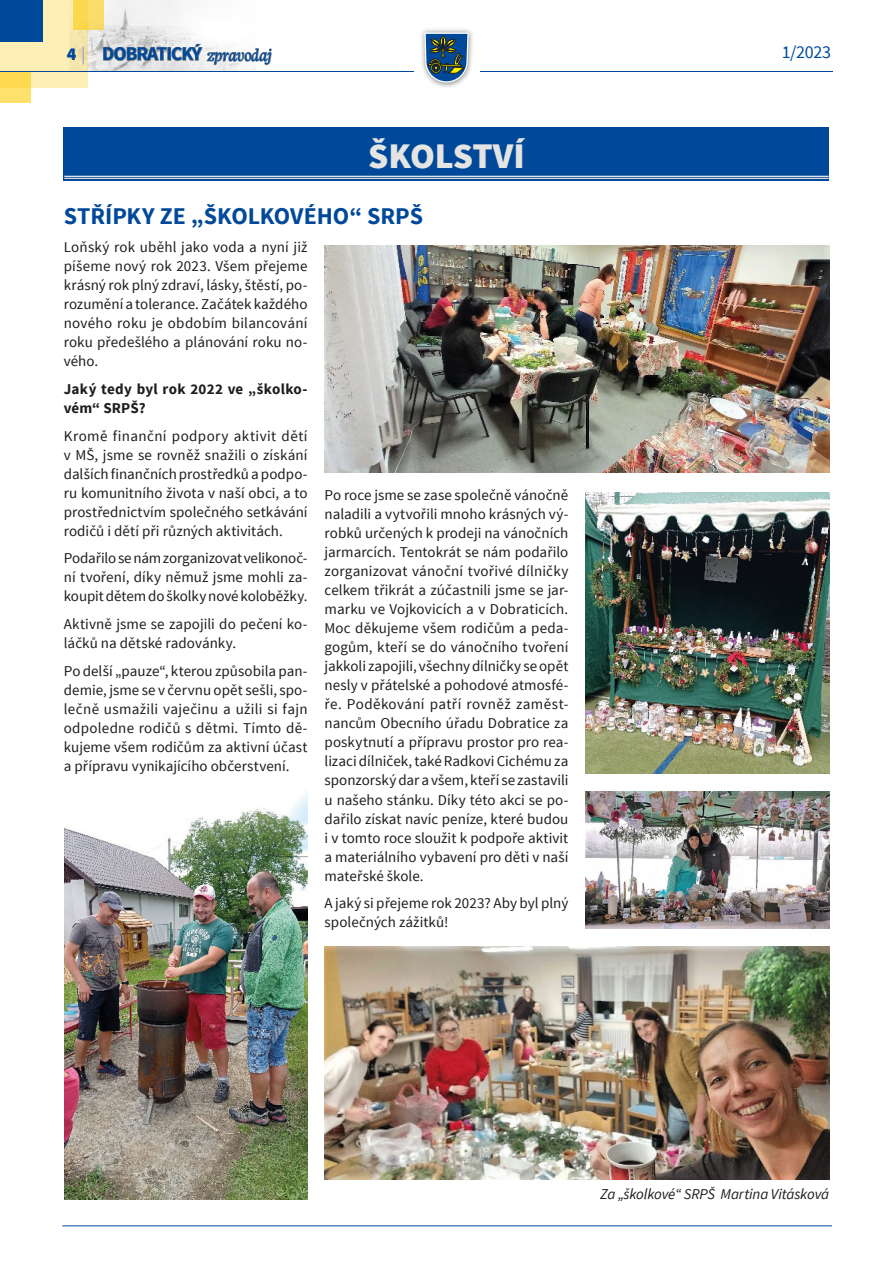
<style>
.page{position:relative;width:893px;height:1263px;background:#fff}
.page>*{position:absolute;margin:0;border:0;box-sizing:border-box;transform-origin:0 0}
.t1{font:900 36px "Source Sans Pro";color:#e4e4e3}
.t2{font:700 24px "Source Sans Pro";color:#00499a}
.t3{font:700 19.35px "Source Sans Pro";letter-spacing:-.05em;color:#00499a}
.t4{font:18px "Source Sans Pro";color:#00499a}
.t5{font:15px/19px "Source Sans Pro";letter-spacing:.005em;color:#1d1d1b;text-align:justify}
.t6{font:700 15px/19px "Source Sans Pro";letter-spacing:.02em;color:#1d1d1b}
.t7{font:italic 15px "Source Sans Pro";letter-spacing:-.01em;color:#1d1d1b}
.s1{font-weight:900;font-size:18px}
.s2{font-weight:400;font-size:18px;color:#8f9ace}
.s3{font-family:"Neuton Cursive";font-weight:400;font-size:19.65px}
</style>
<div class="page">
<img style="left:421px;top:29px;width:52px;height:58px">
<svg style="left:423px;top:33px;width:46px;height:50px;background:#4f7187"></svg>
<div style="left:0;top:0;width:88px;height:88px;background:#feefb6"></div>
<svg style="left:0;top:72px;width:30px;height:31px"></svg>
<svg style="left:73px;top:0;width:19px;height:30px"></svg>
<div style="left:0;top:0;width:43px;height:42px;background:#00499a"></div>
<hr style="left:0;top:71px;width:414px;height:1px;background:#00499a">
<hr style="left:480px;top:71px;width:352px;height:1px;background:#00499a">
<svg style="left:92px;top:0;width:180px;height:71px"></svg>
<hr style="left:62px;top:1225px;width:770px;height:1px;background:#00499a">
<div style="left:64px;top:128px;width:765px;height:53px;background:#00499a"></div>
<hr style="left:64px;top:176px;width:765px;height:1px;background:#e4e4e3">
<hr style="left:64px;top:178px;width:765px;height:1px;background:#e4e4e3">
<img style="left:325px;top:245px;width:504px;height:227px">
<img style="left:65px;top:793px;width:243px;height:406px">
<img style="left:585px;top:493px;width:244px;height:281px">
<img style="left:585px;top:792px;width:244px;height:137px">
<img style="left:325px;top:946px;width:504px;height:233px">
<p class="t3" style="left:67px;top:42px;width:206px"><span class="s1">4</span> <span class="s2">|</span> DOBRATICKÝ <span class="s3">zpravodaj</span></p>
<p class="t4" style="left:782px;top:41px;width:51px">1/2023</p>
<h1 class="t1" style="left:368px;top:132px;width:158px">ŠKOLSTVÍ</h1>
<h2 class="t2" style="left:64px;top:201px;width:359px">Střípky ze „školkového“ SRPŠ</h2>
<p class="t5" style="left:64px;top:238px;width:245px">Loňský rok uběhl jako voda a nyní již píšeme nový rok 2023. Všem přejeme krásný rok plný zdraví, lásky, štěstí, po&shy;rozumění a tolerance. Začátek každého nového roku je obdobím bilancování roku předešlého a plánování roku no&shy;vého.</p>
<p class="t6" style="left:64px;top:380px;width:245px">Jaký tedy byl rok 2022 ve „školko&shy;vém“ SRPŠ?</p>
<p class="t5" style="left:64px;top:426px;width:245px">Kromě finanční podpory aktivit dětí v MŠ, jsme se rovněž snažili o získání dalších finančních prostředků a podpo&shy;ru komunitního života v naší obci, a to prostřednictvím společného setkávání rodičů i dětí při různých aktivitách.</p>
<p class="t5" style="left:64px;top:549px;width:245px">Podařilo se nám zorganizovat velikonoč&shy;ní tvoření, díky němuž jsme mohli za&shy;koupit dětem do školky nové koloběžky.</p>
<p class="t5" style="left:64px;top:615px;width:245px">Aktivně jsme se zapojili do pečení ko&shy;láčků na dětské radovánky.</p>
<p class="t5" style="left:64px;top:661px;width:245px">Po delší „pauze“, kterou způsobila pan&shy;demie, jsme se v červnu opět sešli, spo&shy;lečně usmažili vaječinu a užili si fajn odpoledne rodičů s dětmi. Tímto dě&shy;kujeme všem rodičům za aktivní účast a přípravu vynikajícího občerstvení.</p>
<p class="t5" style="left:325px;top:485px;width:245px">Po roce jsme se zase společně vánočně naladili a vytvořili mnoho krásných vý&shy;robků určených k prodeji na vánočních jarmarcích. Tentokrát se nám podařilo zorganizovat vánoční tvořivé dílničky celkem třikrát a zúčastnili jsme se jar&shy;marku ve Vojkovicích a v Dobraticích.<br>Moc děkujeme všem rodičům a peda&shy;gogům, kteří se do vánočního tvoření jakkoli zapojili, všechny dílničky se opět nesly v přátelské a pohodové atmosfé&shy;ře. Poděkování patří rovněž zaměst&shy;nancům Obecního úřadu Dobratice za poskytnutí a přípravu prostor pro rea&shy;lizaci dílniček, také Radkovi Cichému za sponzorský dar a všem, kteří se zastavili u našeho stánku. Díky této akci se po&shy;dařilo získat navíc peníze, které budou i v tomto roce sloužit k podpoře aktivit a materiálního vybavení pro děti v naší mateřské škole.</p>
<p class="t5" style="left:325px;top:894px;width:245px">A jaký si přejeme rok 2023? Aby byl plný společných zážitků!</p>
<p class="t7" style="left:600px;top:1185px;width:230px">Za „školkové“ SRPŠ Martina Vitásková</p>
</div>
